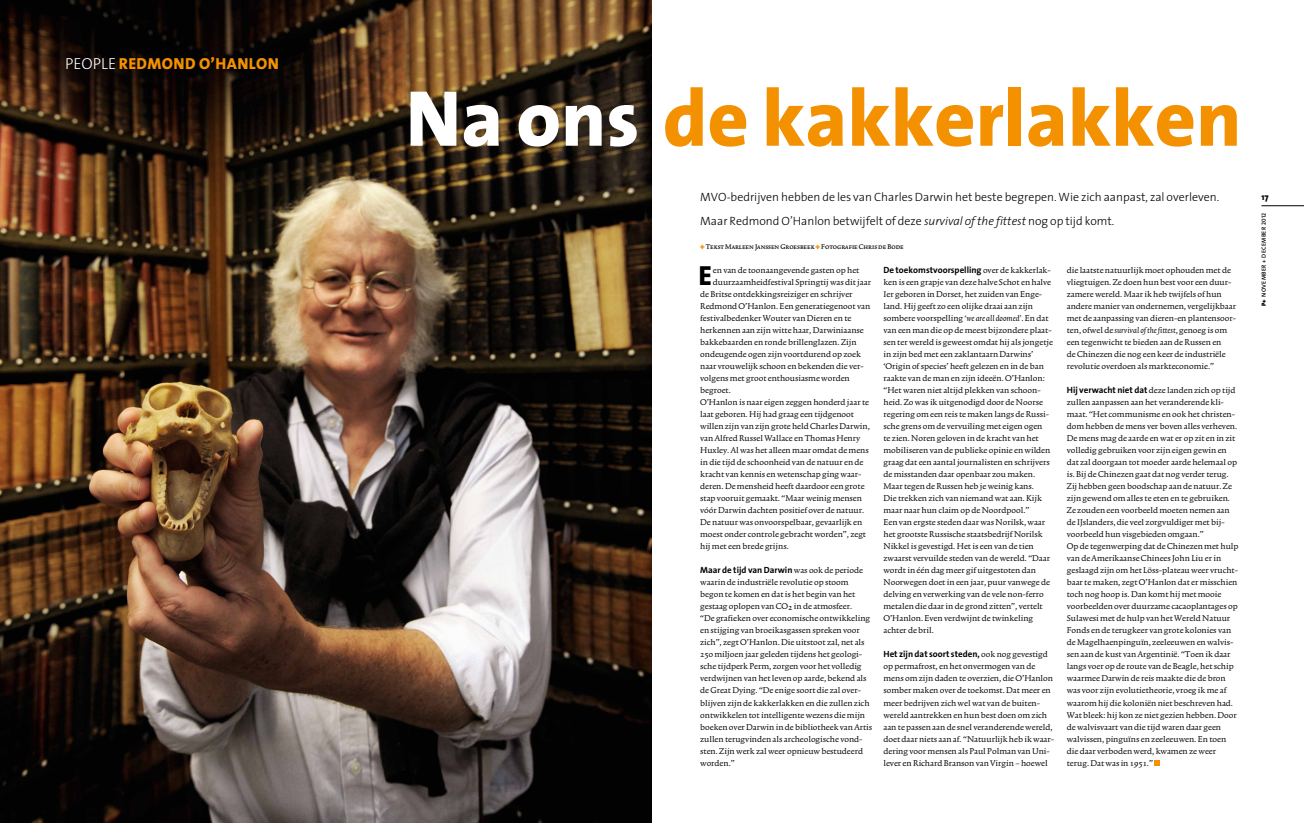
<style>
.page{position:relative;width:1304px;height:823px;background:#fff}
.page>*{position:absolute;margin:0;border:0;box-sizing:border-box;transform-origin:0 0}
.t1{font:800 80px "The Sans";color:#f39100}
.t2{font:800 27.8px "The Sans";color:#000}
.t3{font:800 16px "The Sans";letter-spacing:.025em;color:#f39100}
.t4{font:300 12px/24px "The Sans";color:#000}
.t5{font:10px/12px "Trinite No 1 Rom Wid";color:#000}
.t6{font:700 9px "The Sans";color:#000}
.t7{font:800 9px "The Sans";color:#000}
.t8{font:8px "Trinite No 1 Med Wid Exp";color:#000}
.t9{font:600 6px "The Sans";letter-spacing:.05em;color:#000}
.s1{font-weight:300;color:#fff}
.s2{color:#fff}
.s3{font-style:italic}
.s4{font-family:"Trinite No 1";font-style:italic}
.s5{font-family:"The Sans";font-weight:700;font-size:9px}
.s6{font-family:"The Sans";font-weight:900;color:#f39100}
.s7{font-family:"Trinite No 1 Rom Wid";font-weight:400;font-size:10px}
.s8{font-weight:900}
.s9{font-family:"The Sans Semi Bold Caps";font-weight:400}
</style>
<div class="page">
<hr style="left:1261px;top:205px;width:43px;height:1px;background:#000">
<img style="left:0;top:0;width:652px;height:822px">
<svg style="left:1154px;top:760px;width:6px;height:5px"></svg>
<h3 class="t3" style="left:65px;top:50px;width:215px"><span class="s1">people</span> REDMOND O’HANLON</h3>
<h1 class="t1" style="left:406px;top:51px;width:837px"><span class="s2">Na ons</span> de kakkerlakken</h1>
<p class="t4" style="left:700px;top:184px;width:521px">MVO-bedrijven hebben de les van Charles Darwin het beste begrepen. Wie zich aanpast, zal overleven.<br>Maar Redmond O’Hanlon betwijfelt of deze <span class="s3">survival of the fittest</span> nog op tijd komt.</p>
<p class="t5" style="left:1067px;top:264px;width:171px">die laatste natuurlijk moet ophouden met de vliegtuigen. Ze doen hun best voor een duur&shy;zamere wereld. Maar ik heb twijfels of hun andere manier van ondernemen, vergelijkbaar met de aanpassing van dieren-en plantensoor&shy;ten, ofwel de <span class="s4">survival of the fittest</span>, genoeg is om een tegenwicht te bieden aan de Russen en<br>de Chinezen die nog een keer de industriële revolutie overdoen als markteconomie.”</p>
<p class="t5" style="left:1067px;top:384px;width:173px"><span class="s5">Hij verwacht niet dat</span> deze landen zich op tijd zullen aanpassen aan het veranderende kli&shy;maat. “Het communisme en ook het christen&shy;dom hebben de mens ver boven alles verheven.<br>De mens mag de aarde en wat er op zit en in zit volledig gebruiken voor zijn eigen gewin en dat zal doorgaan tot moeder aarde helemaal op is. Bij de Chinezen gaat dat nog verder terug.<br>Zij hebben geen boodschap aan de natuur. Ze zijn gewend om alles te eten en te gebruiken.<br>Ze zouden een voorbeeld moeten nemen aan de IJslanders, die veel zorgvuldiger met bij&shy;voorbeeld hun visgebieden omgaan.”<br>Op de tegenwerping dat de Chinezen met hulp van de Amerikaanse Chinees John Liu er in geslaagd zijn om het Löss-plateau weer vrucht&shy;baar te maken, zegt O’Hanlon dat er misschien toch nog hoop is. Dan komt hij met mooie voorbeelden over duurzame cacaoplantages op Sulawesi met de hulp van het Wereld Natuur Fonds en de terugkeer van grote kolonies van de Magelhaenpinguïn, zeeleeuwen en walvis&shy;sen aan de kust van Argentinië. “Toen ik daar langs voer op de route van de Beagle, het schip waarmee Darwin de reis maakte die de bron was voor zijn evolutietheorie, vroeg ik me af waarom hij die koloniën niet beschreven had.<br>Wat bleek: hij kon ze niet gezien hebben. Door de walvisvaart van die tijd waren daar geen walvissen, pinguïns en zeeleeuwen. En toen die daar verboden werd, kwamen ze weer terug. Dat was in 1951.”</p>
<p class="t8" style="left:700px;top:243px;width:205px"><span class="s6">+</span> Tekst Marleen Janssen Groesbeek <span class="s6">+</span>Fotografie Chris de Bode</p>
<p class="t6" style="left:883px;top:262px;width:169px">De toekomstvoorspelling <span class="s7">over de kakkerlak-</span></p>
<p class="t5" style="left:883px;top:276px;width:171px">ken is een grapje van deze halve Schot en halve Ier geboren in Dorset, het zuiden van Enge&shy;land. Hij geeft zo een olijke draai aan zijn sombere voorspelling <span class="s4">‘we are all doomed’</span>. En dat van een man die op de meest bijzondere plaat&shy;sen ter wereld is geweest omdat hij als jongetje in zijn bed met een zaklantaarn Darwins’ ‘Origin of species’ heeft gelezen en in de ban raakte van de man en zijn ideeën. O’Hanlon: “Het waren niet altijd plekken van schoon&shy;heid. Zo was ik uitgenodigd door de Noorse regering om een reis te maken langs de Russi&shy;sche grens om de vervuiling met eigen ogen<br>te zien. Noren geloven in de kracht van het mobiliseren van de publieke opinie en wilden graag dat een aantal journalisten en schrijvers de misstanden daar openbaar zou maken.<br>Maar tegen de Russen heb je weinig kans.<br>Die trekken zich van niemand wat aan. Kijk maar naar hun claim op de Noordpool.”<br>Een van ergste steden daar was Norilsk, waar het grootste Russische staatsbedrijf Norilsk Nikkel is gevestigd. Het is een van de tien zwaarst vervuilde steden van de wereld. “Daar wordt in één dag meer gif uitgestoten dan Noorwegen doet in een jaar, puur vanwege de delving en verwerking van de vele non-ferro metalen die daar in de grond zitten”, vertelt O’Hanlon. Even verdwijnt de twinkeling achter de bril.</p>
<p class="t6" style="left:883px;top:646px;width:166px">Het zijn dat soort steden, <span class="s7">ook nog gevestigd</span></p>
<p class="t5" style="left:883px;top:660px;width:172px">op permafrost, en het onvermogen van de mens om zijn daden te overzien, die O’Hanlon somber maken over de toekomst. Dat meer en meer bedrijven zich wel wat van de buiten&shy;wereld aantrekken en hun best doen om zich aan te passen aan de snel veranderende wereld, doet daar niets aan af. “Natuurlijk heb ik waar&shy;dering voor mensen als Paul Polman van Uni&shy;lever en Richard Branson van Virgin – hoewel</p>
<h2 class="t2" style="left:698px;top:252px;width:15px">E</h2>
<p class="t5" style="left:713px;top:264px;width:148px">en van de toonaangevende gasten op het</p>
<p class="t5" style="left:713px;top:276px;width:160px">duurzaamheidfestival Springtij was dit jaar</p>
<p class="t5" style="left:700px;top:288px;width:154px">de Britse ontdekkingsreiziger en schrijver</p>
<p class="t5" style="left:700px;top:300px;width:172px">Redmond O’Hanlon. Een generatiegenoot van</p>
<p class="t5" style="left:700px;top:312px;width:153px">festivalbedenker Wouter van Dieren en te</p>
<p class="t5" style="left:700px;top:324px;width:165px">herkennen aan zijn witte haar, Darwiniaanse</p>
<p class="t5" style="left:700px;top:336px;width:158px">bakkebaarden en ronde brillenglazen. Zijn</p>
<p class="t5" style="left:700px;top:348px;width:162px">ondeugende ogen zijn voortdurend op zoek</p>
<p class="t5" style="left:700px;top:360px;width:165px">naar vrouwelijk schoon en bekenden die ver-</p>
<p class="t5" style="left:700px;top:372px;width:151px">volgens met groot enthousiasme worden</p>
<p class="t5" style="left:700px;top:384px;width:32px">begroet.</p>
<p class="t5" style="left:700px;top:396px;width:170px">O’Hanlon is naar eigen zeggen honderd jaar te</p>
<p class="t5" style="left:700px;top:408px;width:155px">laat geboren. Hij had graag een tijdgenoot</p>
<p class="t5" style="left:700px;top:420px;width:171px">willen zijn van zijn grote held Charles Darwin,</p>
<p class="t5" style="left:700px;top:432px;width:162px">van Alfred Russel Wallace en Thomas Henry</p>
<p class="t5" style="left:700px;top:444px;width:170px">Huxley. Al was het alleen maar omdat de mens</p>
<p class="t5" style="left:700px;top:456px;width:165px">in die tijd de schoonheid van de natuur en de</p>
<p class="t5" style="left:700px;top:468px;width:163px">kracht van kennis en wetenschap ging waar-</p>
<p class="t5" style="left:700px;top:480px;width:166px">deren. De mensheid heeft daardoor een grote</p>
<p class="t5" style="left:700px;top:492px;width:163px">stap vooruit gemaakt. “Maar weinig mensen</p>
<p class="t5" style="left:700px;top:504px;width:166px">vóór Darwin dachten positief over de natuur.</p>
<p class="t5" style="left:700px;top:516px;width:164px">De natuur was onvoorspelbaar, gevaarlijk en</p>
<p class="t5" style="left:700px;top:528px;width:167px">moest onder controle gebracht worden”, zegt</p>
<p class="t5" style="left:700px;top:540px;width:90px">hij met een brede grijns.</p>
<p class="t6" style="left:700px;top:562px;width:164px">Maar de tijd van Darwin <span class="s7">was ook de periode</span></p>
<p class="t5" style="left:700px;top:576px;width:173px">waarin de industriële revolutie op stoom begon te komen en dat is het begin van het gestaag oplopen van CO2 in de atmosfeer.<br>“De grafieken over economische ontwikkeling en stijging van broeikasgassen spreken voor zich”, zegt O’Hanlon. Die uitstoot zal, net als 250 miljoen jaar geleden tijdens het geologi&shy;sche tijdperk Perm, zorgen voor het volledig verdwijnen van het leven op aarde, bekend als de Great Dying. “De enige soort die zal over&shy;blijven zijn de kakkerlakken en die zullen zich ontwikkelen tot intelligente wezens die mijn boeken over Darwin in de bibliotheek van Artis zullen terugvinden als archeologische vond&shy;sten. Zijn werk zal weer opnieuw bestudeerd worden.”</p>
<p class="t7" style="left:1261px;top:189px;width:9px">17</p>
<p class="t9" style="left:1259px;top:306px;width:95px;rotate:-90deg"><span class="s8">P+</span> november + december <span class="s9">2012</span></p>
</div>
